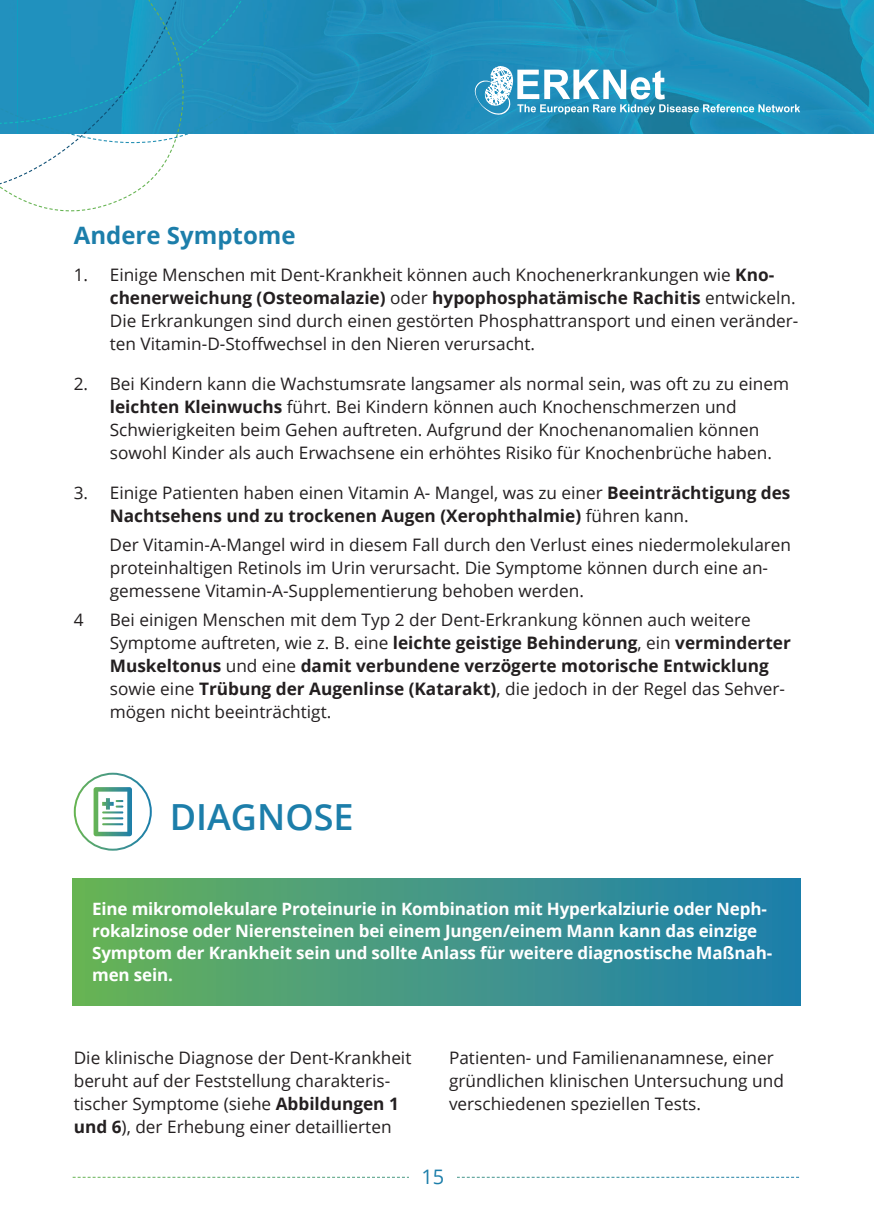
<style>
.page{position:relative;width:874px;height:1225px;background:#fff}
.page>*{position:absolute;margin:0;border:0;box-sizing:border-box;transform-origin:0 0}
.t1{font:600 36px "Open Sans";color:#1c7eaa}
.t2{font:700 24px "Open Sans";color:#1c7eaa}
.t3{font:20px "Open Sans";color:#1c7eaa}
.t4{font:17.2px/23px "Open Sans";color:#231f20}
.t5{font:700 17px/22px "Open Sans";letter-spacing:-.01em;color:#fff}
.s1{font-weight:700}
</style>
<div class="page">
<img style="left:272px;top:0;width:601px;height:134px">
<svg style="left:0;top:0;width:272px;height:212px"></svg>
<svg style="left:474px;top:66px;width:325px;height:49px"></svg>
<svg style="left:73px;top:1176px;width:725px;height:1px"></svg>
<div style="left:409px;top:1152px;width:47px;height:49px;background:#fff"></div>
<div style="left:74px;top:772px;width:78px;height:78px;border:2px solid #fff;border-radius:50%"></div>
<img style="left:93px;top:787px;width:39px;height:49px">
<img style="left:102px;top:823px;width:21px;height:2px">
<img style="left:102px;top:817px;width:21px;height:2px">
<img style="left:102px;top:811px;width:21px;height:2px">
<svg style="left:102px;top:798px;width:21px;height:11px"></svg>
<div style="left:73px;top:879px;width:726px;height:126px;background:linear-gradient(to right,#69b259,#1d7eaf)"></div>
<h2 class="t2" style="left:74px;top:218px;width:223px">Andere Symptome</h2>
<p class="t4" style="left:110px;top:263px;width:689px;text-indent:-36px">1. Einige Menschen mit Dent-Krankheit können auch Knochenerkrankungen wie <span class="s1">Kno&shy;chenerweichung (Osteomalazie)</span> oder <span class="s1">hypophosphatämische Rachitis</span> entwickeln.<br>Die Erkrankungen sind durch einen gestörten Phosphattransport und einen veränder&shy;ten Vitamin-D-Stoffwechsel in den Nieren verursacht.</p>
<p class="t4" style="left:110px;top:372px;width:680px;text-indent:-36px">2. Bei Kindern kann die Wachstumsrate langsamer als normal sein, was oft zu zu einem <span class="s1">leichten Kleinwuchs</span> führt. Bei Kindern können auch Knochenschmerzen und Schwierigkeiten beim Gehen auftreten. Aufgrund der Knochenanomalien können sowohl Kinder als auch Erwachsene ein erhöhtes Risiko für Knochenbrüche haben.</p>
<p class="t4" style="left:110px;top:481px;width:682px;text-indent:-36px">3. Einige Patienten haben einen Vitamin A- Mangel, was zu einer <span class="s1">Beeinträchtigung des<br>Nachtsehens und zu trockenen Augen (Xerophthalmie)</span> führen kann.</p>
<p class="t4" style="left:109px;top:533px;width:682px">Der Vitamin-A-Mangel wird in diesem Fall durch den Verlust eines niedermolekularen proteinhaltigen Retinols im Urin verursacht. Die Symptome können durch eine an&shy;gemessene Vitamin-A-Supplementierung behoben werden.</p>
<p class="t4" style="left:74px;top:607px;width:11px">4</p>
<p class="t4" style="left:110px;top:607px;width:682px">Bei einigen Menschen mit dem Typ 2 der Dent-Erkrankung können auch weitere Symptome auftreten, wie z. B. eine <span class="s1">leichte geistige Behinderung</span>, ein <span class="s1">verminderter Muskeltonus</span> und eine <span class="s1">damit verbundene verzögerte motorische Entwicklung </span>sowie eine <span class="s1">Trübung der Augenlinse (Katarakt)</span>, die jedoch in der Regel das Sehver&shy;mögen nicht beeinträchtigt.</p>
<h1 class="t1" style="left:170px;top:792px;width:185px">DIAGNOSE</h1>
<p class="t5" style="left:92px;top:897px;width:681px">Eine mikromolekulare Proteinurie in Kombination mit Hyperkalziurie oder Neph&shy;rokalzinose oder Nierensteinen bei einem Jungen/einem Mann kann das einzige Symptom der Krankheit sein und sollte Anlass für weitere diagnostische Maßnah&shy;men sein.</p>
<p class="t4" style="left:74px;top:1045px;width:339px">Die klinische Diagnose der Dent-Krankheit beruht auf der Feststellung charakteris&shy;tischer Symptome (siehe <span class="s1">Abbildungen 1 und 6</span>), der Erhebung einer detaillierten</p>
<p class="t4" style="left:449px;top:1045px;width:336px">Patienten- und Familienanamnese, einer gründlichen klinischen Untersuchung und verschiedenen speziellen Tests.</p>
<p class="t3" style="left:421px;top:1162px;width:24px">15</p>
</div>
